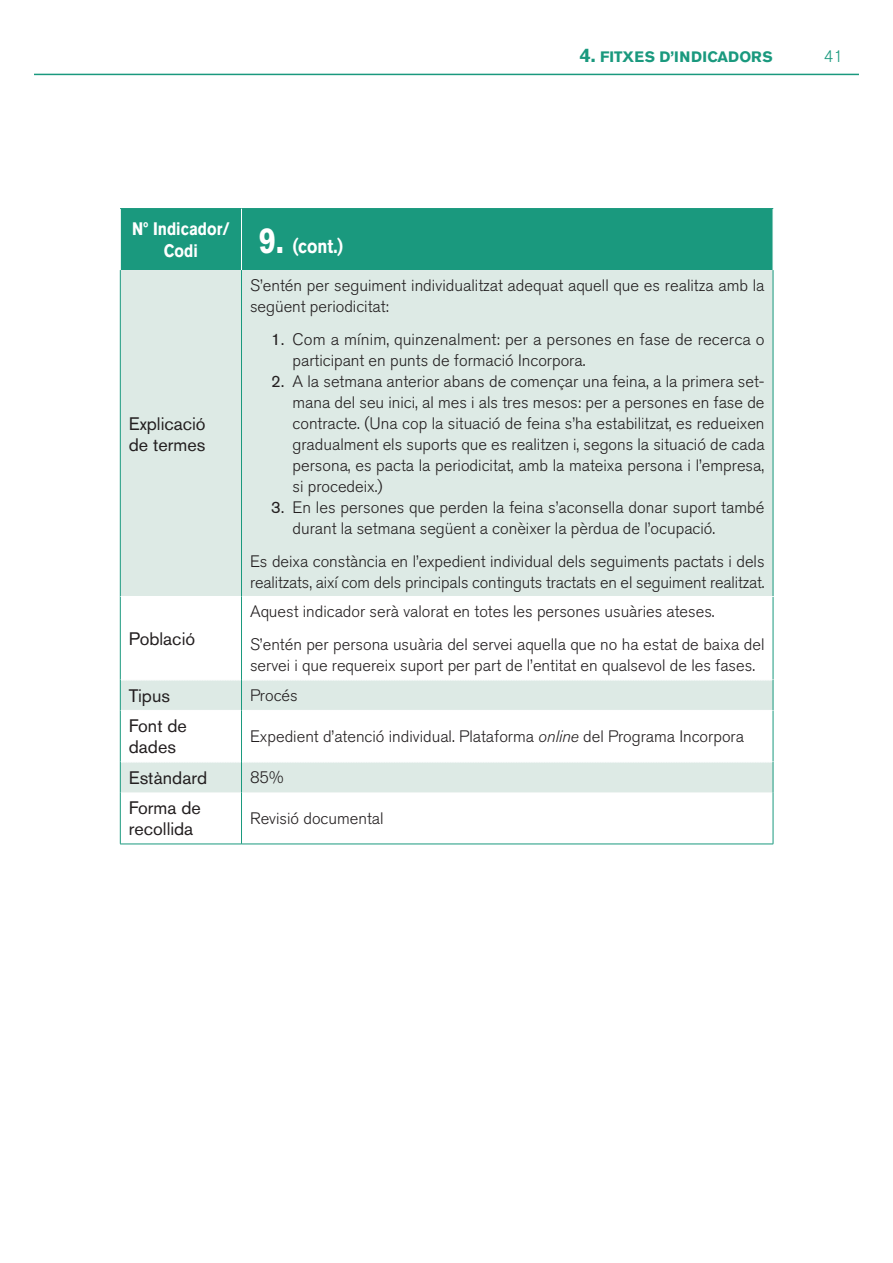
<style>
.page{position:relative;width:893px;height:1263px;background:#fff}
.page>*{position:absolute;margin:0;border:0;box-sizing:border-box;transform-origin:0 0}
.t1{font:700 19.5px "Akzidenz Grotesk BQ";color:#fff;scale:.85 1}
.t2{font:18px/21px "Akzidenz Grotesk BQ";color:#231f20}
.t3{font:700 18px/22.5px "Akzidenz Grotesk BQ";color:#fff;text-align:center;scale:.85 1}
.t4{font:300 16.5px/21px "Akzidenz Grotesk BQ";color:#231f20}
.t5{font:300 16.5px "Akzidenz Grotesk BQ";color:#1a997e}
.t6{font:700 15px "Akzidenz Grotesk BQ";letter-spacing:.02em;color:#1a997e}
.s1{font-size:36px}
.s2{font-size:19.5px}
.s3{font-weight:400}
.s4{font-style:italic}
</style>
<div class="page">
<hr style="left:34px;top:74px;width:825px;height:1px;background:#1a997e">
<div style="left:121px;top:209px;width:652px;height:61px;background:#1a997e"></div>
<svg style="left:121px;top:270px;width:652px;height:522px;fill:#ddeae5"></svg>
<hr style="left:120px;top:596px;width:1px;height:84px;background:#1a997e">
<hr style="left:773px;top:596px;width:1px;height:84px;background:#1a997e">
<hr style="left:120px;top:710px;width:1px;height:52px;background:#1a997e">
<hr style="left:773px;top:710px;width:1px;height:52px;background:#1a997e">
<hr style="left:120px;top:270px;width:1px;height:326px;background:#1a997e">
<hr style="left:773px;top:270px;width:1px;height:326px;background:#1a997e">
<svg style="left:121px;top:596px;width:652px;height:1px"></svg>
<svg style="left:121px;top:679px;width:652px;height:1px"></svg>
<svg style="left:121px;top:710px;width:652px;height:1px"></svg>
<hr style="left:120px;top:680px;width:1px;height:30px;background:#1a997e">
<hr style="left:773px;top:680px;width:1px;height:30px;background:#1a997e">
<svg style="left:121px;top:761px;width:652px;height:1px"></svg>
<hr style="left:120px;top:762px;width:1px;height:30px;background:#1a997e">
<hr style="left:773px;top:762px;width:1px;height:30px;background:#1a997e">
<hr style="left:120px;top:792px;width:1px;height:52px;background:#1a997e">
<hr style="left:773px;top:792px;width:1px;height:52px;background:#1a997e">
<hr style="left:120px;top:844px;width:121px;height:1px;background:#1a997e">
<hr style="left:241px;top:844px;width:532px;height:1px;background:#1a997e">
<hr style="left:120px;top:208px;width:121px;height:1px;background:#1a997e">
<hr style="left:241px;top:208px;width:532px;height:1px;background:#1a997e">
<hr style="left:241px;top:209px;width:1px;height:61px;background:#fff">
<hr style="left:241px;top:270px;width:1px;height:326px;background:#1a997e">
<hr style="left:241px;top:596px;width:1px;height:84px;background:#1a997e">
<hr style="left:241px;top:680px;width:1px;height:30px;background:#1a997e">
<hr style="left:241px;top:710px;width:1px;height:52px;background:#1a997e">
<hr style="left:241px;top:762px;width:1px;height:30px;background:#1a997e">
<hr style="left:241px;top:792px;width:1px;height:52px;background:#1a997e">
<p class="t3" style="left:132px;top:217px;width:117px">Nº Indicador/<br>Codi</p>
<p class="t1" style="left:259px;top:235px;width:101px"><span class="s1">9.</span> (cont.)</p>
<p class="t6" style="left:580px;top:48px;width:192px"><span class="s2">4.</span> Fitxes d’i ndicadors</p>
<p class="t5" style="left:824px;top:47px;width:21px">41</p>
<p class="t2" style="left:129px;top:413px;width:78px">Explicació de termes</p>
<p class="t2" style="left:129px;top:628px;width:68px">Població</p>
<p class="t4" style="left:250px;top:275px;width:516px">S’entén per seguiment individualitzat adequat aquell que es realitza amb la següent periodicitat:</p>
<p class="t4" style="left:293px;top:329px;width:474px;text-indent:-21px"><span class="s3">1.</span> Com a mínim, quinzenalment: per a persones en fase de recerca o participant en punts de formació Incorpora.</p>
<p class="t4" style="left:293px;top:371px;width:474px;text-align:justify;text-indent:-21px"><span class="s3">2.</span> A la setmana anterior abans de començar una feina, a la primera set&shy;mana del seu inici, al mes i als tres mesos: per a persones en fase de contracte. (Una cop la situació de feina s’ha estabilitzat, es redueixen gradualment els suports que es realitzen i, segons la situació de cada persona, es pacta la periodicitat, amb la mateixa persona i l’empresa, si procedeix.)</p>
<p class="t4" style="left:293px;top:497px;width:473px;text-indent:-21px"><span class="s3">3.</span> En les persones que perden la feina s’aconsella donar suport també durant la setmana següent a conèixer la pèrdua de l’ocupació.</p>
<p class="t4" style="left:250px;top:551px;width:516px">Es deixa constància en l’expedient individual dels seguiments pactats i dels realitzats, així com dels principals continguts tractats en el seguiment realitzat.</p>
<p class="t4" style="left:250px;top:595px;width:516px;line-height:33px">Aquest indicador serà valorat en totes les persones usuàries ateses.<br>S’entén per persona usuària del servei aquella que no ha estat de baixa del</p>
<p class="t4" style="left:250px;top:655px;width:507px">servei i que requereix suport per part de l’entitat en qualsevol de les fases.</p>
<p class="t2" style="left:129px;top:685px;width:43px">Tipus</p>
<p class="t4" style="left:250px;top:685px;width:49px">Procés</p>
<p class="t2" style="left:129px;top:715px;width:60px">Font de dades</p>
<p class="t4" style="left:250px;top:726px;width:495px">Expedient d’atenció individual. Plataforma <span class="s4">online</span> del Programa Incorpora</p>
<p class="t2" style="left:129px;top:767px;width:80px">Estàndard</p>
<p class="t4" style="left:250px;top:767px;width:35px">85%</p>
<p class="t2" style="left:129px;top:797px;width:74px">Forma de recollida</p>
<p class="t4" style="left:250px;top:808px;width:135px">Revisió documental</p>
</div>
